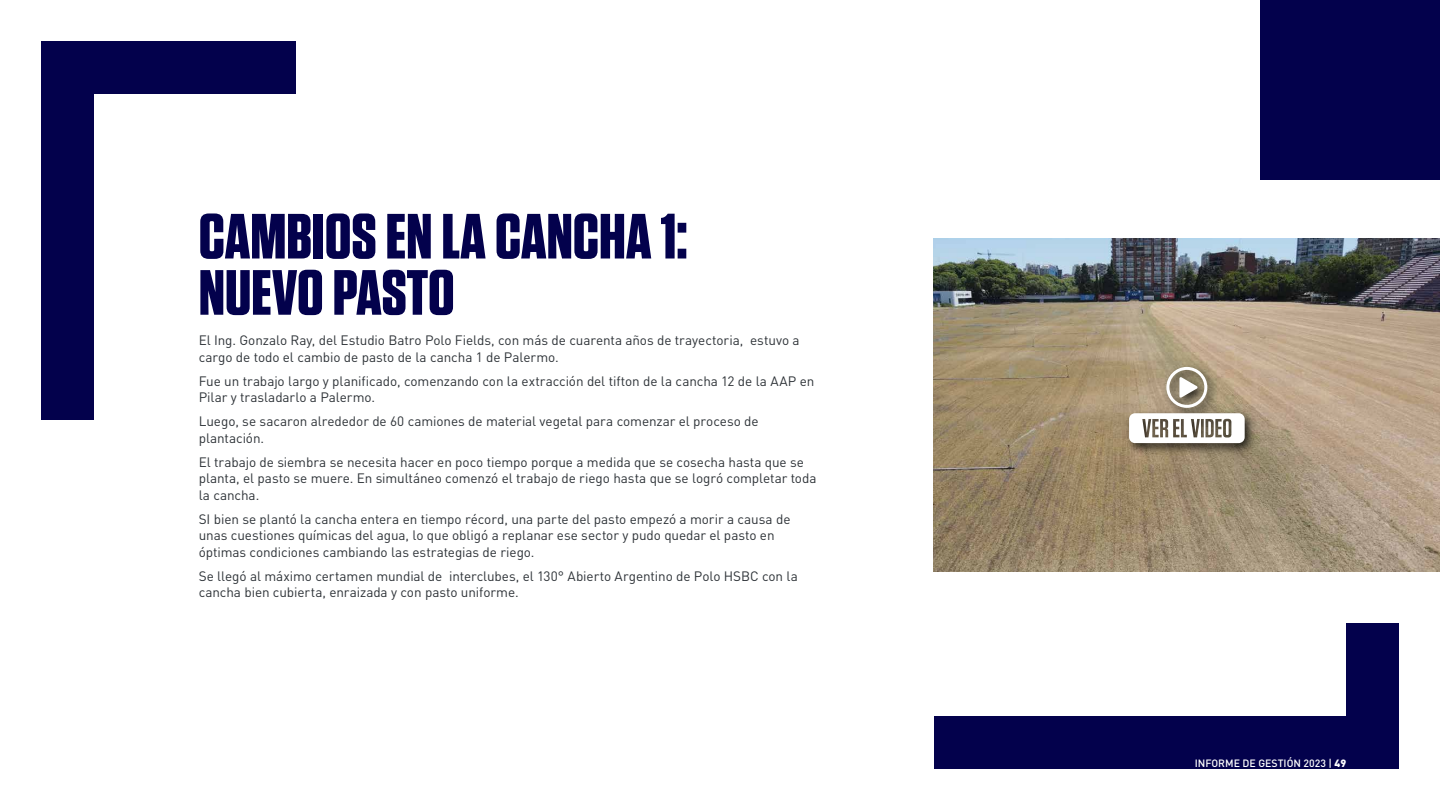
<style>
.page{position:relative;width:1440px;height:810px;background:#fff}
.page>*{position:absolute;margin:0;border:0;box-sizing:border-box;transform-origin:0 0}
.t1{font:700 63.75px/56.2px "Tungsten";color:#03014c;scale:1.05 1}
.t2{font:13.5px/16.5px "DIN";letter-spacing:-.005em;color:#2d3237}
.t3{font:500 10.5px "DIN";color:#fff}
.s1{font-weight:900}
</style>
<div class="page">
<div style="left:1260px;top:0;width:180px;height:180px;background:#03014c"></div>
<div style="left:1346px;top:623px;width:53px;height:146px;background:#03014c"></div>
<div style="left:934px;top:716px;width:463px;height:53px;background:#03014c"></div>
<div style="left:41px;top:41px;width:255px;height:53px;background:#03014c"></div>
<div style="left:41px;top:45px;width:53px;height:375px;background:#03014c"></div>
<img style="left:934px;top:238px;width:506px;height:334px">
<img style="left:1121px;top:359px;width:139px;height:99px">
<svg style="left:1129px;top:367px;width:116px;height:76px"></svg>
<h1 class="t1" style="left:199px;top:210px;width:467px">CAMBIOS EN LA CANCHA 1:<br>NUEVO PASTO</h1>
<p class="t2" style="left:199px;top:332px;width:602px">El Ing. Gonzalo Ray, del Estudio Batro Polo Fields, con más de cuarenta años de trayectoria, estuvo a cargo de todo el cambio de pasto de la cancha 1 de Palermo.</p>
<p class="t2" style="left:199px;top:372px;width:617px">Fue un trabajo largo y planificado, comenzando con la extracción del tifton de la cancha 12 de la AAP en<br>Pilar y trasladarlo a Palermo.</p>
<p class="t2" style="left:199px;top:413px;width:561px">Luego, se sacaron alrededor de 60 camiones de material vegetal para comenzar el proceso de plantación.</p>
<p class="t2" style="left:199px;top:453px;width:619px">El trabajo de siembra se necesita hacer en poco tiempo porque a medida que se cosecha hasta que se planta, el pasto se muere. En simultáneo comenzó el trabajo de riego hasta que se logró completar toda la cancha.</p>
<p class="t2" style="left:199px;top:510px;width:593px">SI bien se plantó la cancha entera en tiempo récord, una parte del pasto empezó a morir a causa de unas cuestiones químicas del agua, lo que obligó a replanar ese sector y pudo quedar el pasto en óptimas condiciones cambiando las estrategias de riego.</p>
<p class="t2" style="left:199px;top:567px;width:601px">Se llegó al máximo certamen mundial de interclubes, el 130° Abierto Argentino de Polo HSBC con la cancha bien cubierta, enraizada y con pasto uniforme.</p>
<p class="t3" style="left:1195px;top:756px;width:153px">INFORME DE GESTIÓN 2023 | <span class="s1">49</span></p>
</div>
